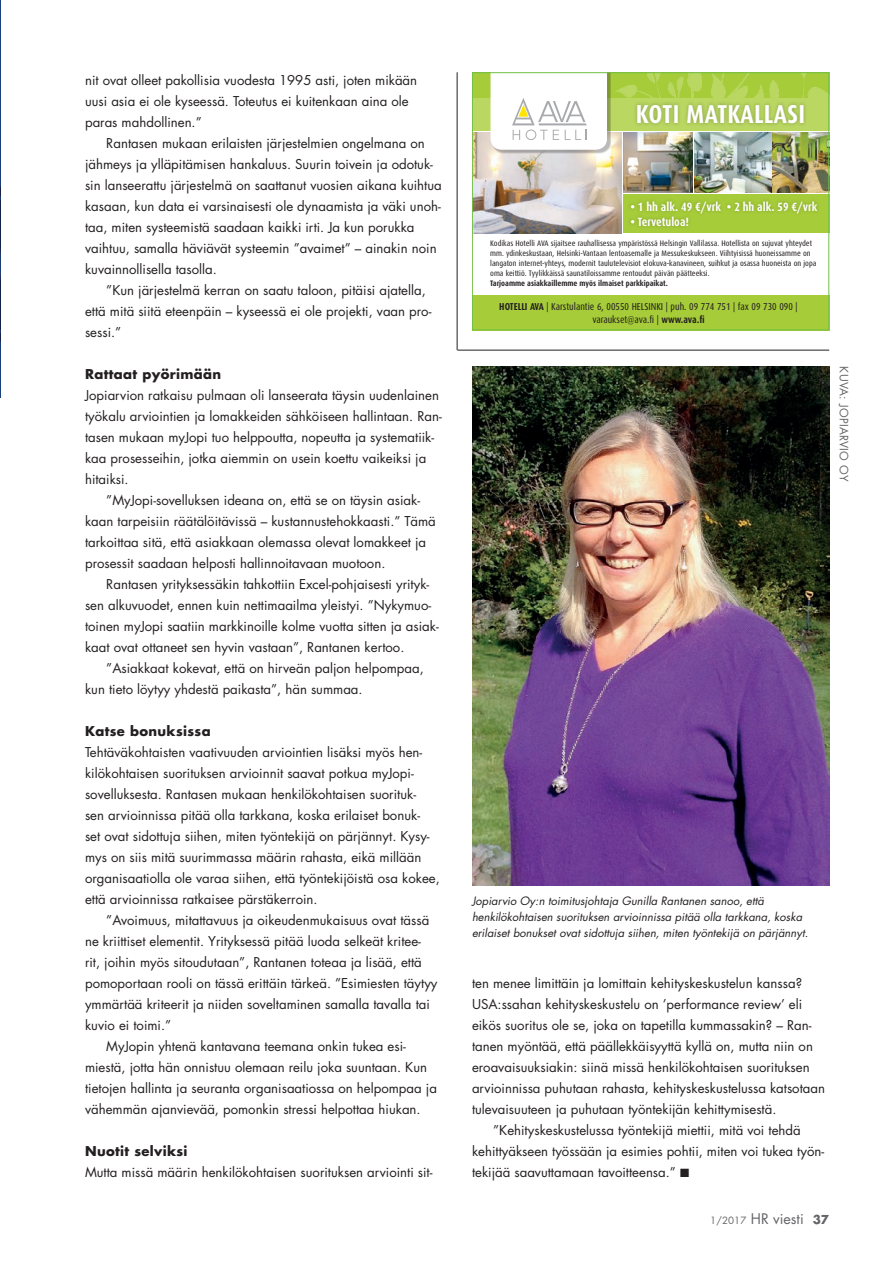
<style>
.page{position:relative;width:893px;height:1263px;background:#fff}
.page>*{position:absolute;margin:0;border:0;box-sizing:border-box;transform-origin:0 0}
.t1{font:700 25.95px "Dax Condensed";letter-spacing:.02em;color:#fff}
.t2{font:14.25px "Futura Std";color:#656568}
.t3{font:13.2px/21px "Futura Std";color:#231f20}
.t4{font:700 13.2px "Futura Std";letter-spacing:.025em;color:#231f20}
.t5{font:700 12px "Dax Condensed";color:#fff}
.t6{font:italic 11.25px/15.8px "Futura Std";color:#231f20}
.t7{font:11.25px "Futura Std";letter-spacing:.03em;color:#656568}
.t8{font:10.05px/12px "Dax Condensed";color:#231f20;text-align:center}
.t9{font:7.95px/10.1px "Dax Condensed";color:#231f20;scale:1.04 1}
.t10{font:700 7.95px "Dax Condensed";color:#231f20;scale:1.04 1}
.s1{font-weight:700}
.s2{font-size:9.75px}
.s3{font-weight:700;font-size:12px}
</style>
<div class="page">
<img style="left:472px;top:366px;width:357px;height:520px">
<img style="left:623px;top:132px;width:204px;height:60px">
<img style="left:474px;top:132px;width:147px;height:101px">
<div style="left:623px;top:194px;width:206px;height:39px;background:#a6cc39"></div>
<div style="left:627px;top:198px;width:194px;height:32px;background:#231f20;opacity:.3"></div>
<div style="left:472px;top:72px;width:357px;height:35px;background:#a6cc39"></div>
<div style="left:472px;top:295px;width:357px;height:35px;background:#a6cc39"></div>
<img style="left:615px;top:74px;width:212px;height:24px">
<div style="left:472px;top:98px;width:357px;height:33px;background:#b9d761"></div>
<div style="left:492px;top:72px;width:119px;height:82px;background:#231f20;opacity:.31"></div>
<svg style="left:490px;top:74px;width:117px;height:76px"></svg>
<div style="left:633px;top:101px;width:175px;height:26px;background:#231f20;opacity:.3"></div>
<div style="left:472px;top:72px;width:357px;height:258px;border:1px solid #71bf44"></div>
<hr style="left:457px;top:72px;width:1px;height:278px;background:#231f20">
<hr style="left:457px;top:350px;width:372px;height:1px;background:#231f20">
<img style="left:0;top:1px;width:1px;height:397px">
<p class="t3" style="left:85px;top:69px;width:334px">nit ovat olleet pakollisia vuodesta 1995 asti, joten mikään uusi asia ei ole kyseessä. Toteutus ei kuitenkaan aina ole paras mahdollinen.”</p>
<p class="t3" style="left:85px;top:132px;width:358px;text-indent:21px">Rantasen mukaan erilaisten järjestelmien ongelmana on jähmeys ja ylläpitämisen hankaluus. Suurin toivein ja odotuk&shy;sin lanseerattu järjestelmä on saattanut vuosien aikana kuihtua kasaan, kun data ei varsinaisesti ole dynaamista ja väki unoh&shy;taa, miten systeemistä saadaan kaikki irti. Ja kun porukka vaihtuu, samalla häviävät systeemin ”avaimet” – ainakin noin kuvainnollisella tasolla.</p>
<p class="t3" style="left:85px;top:279px;width:348px;text-indent:21px">”Kun järjestelmä kerran on saatu taloon, pitäisi ajatella, että mitä siitä eteenpäin – kyseessä ei ole projekti, vaan pro&shy;sessi.”</p>
<p class="t4" style="left:85px;top:365px;width:138px">Rattaat pyörimään</p>
<p class="t3" style="left:85px;top:384px;width:355px">Jopiarvion ratkaisu pulmaan oli lanseerata täysin uudenlainen</p>
<p class="t3" style="left:85px;top:405px;width:358px">työkalu arviointien ja lomakkeiden sähköiseen hallintaan. Ran-</p>
<p class="t3" style="left:85px;top:426px;width:351px">tasen mukaan myJopi tuo helppoutta, nopeutta ja systematiik-</p>
<p class="t3" style="left:85px;top:447px;width:343px">kaa prosesseihin, jotka aiemmin on usein koettu vaikeiksi ja</p>
<p class="t3" style="left:85px;top:468px;width:45px">hitaiksi.</p>
<p class="t3" style="left:106px;top:489px;width:315px">”MyJopi-sovelluksen ideana on, että se on täysin asiak-</p>
<p class="t3" style="left:85px;top:510px;width:352px">kaan tarpeisiin räätälöitävissä – kustannustehokkaasti.” Tämä</p>
<p class="t3" style="left:85px;top:531px;width:343px">tarkoittaa sitä, että asiakkaan olemassa olevat lomakkeet ja</p>
<p class="t3" style="left:85px;top:552px;width:302px">prosessit saadaan helposti hallinnoitavaan muotoon.</p>
<p class="t3" style="left:106px;top:573px;width:324px">Rantasen yrityksessäkin tahkottiin Excel-pohjaisesti yrityk-</p>
<p class="t3" style="left:85px;top:594px;width:348px">sen alkuvuodet, ennen kuin nettimaailma yleistyi. ”Nykymuo-</p>
<p class="t3" style="left:85px;top:615px;width:355px">toinen myJopi saatiin markkinoille kolme vuotta sitten ja asiak-</p>
<p class="t3" style="left:85px;top:636px;width:321px">kaat ovat ottaneet sen hyvin vastaan”, Rantanen kertoo.</p>
<p class="t3" style="left:106px;top:657px;width:319px">”Asiakkaat kokevat, että on hirveän paljon helpompaa,</p>
<p class="t3" style="left:85px;top:678px;width:279px">kun tieto löytyy yhdestä paikasta”, hän summaa.</p>
<p class="t4" style="left:85px;top:722px;width:127px">Katse bonuksissa</p>
<p class="t3" style="left:85px;top:741px;width:356px">Tehtäväkohtaisten vaativuuden arviointien lisäksi myös hen&shy;kilökohtaisen suorituksen arvioinnit saavat potkua myJopi&shy;sovelluksesta. Rantasen mukaan henkilökohtaisen suorituk-<br>sen arvioinnissa pitää olla tarkkana, koska erilaiset bonuk-<br>set ovat sidottuja siihen, miten työntekijä on pärjännyt. Kysy&shy;mys on siis mitä suurimmassa määrin rahasta, eikä millään organisaatiolla ole varaa siihen, että työntekijöistä osa kokee, että arvioinnissa ratkaisee pärstäkerroin.</p>
<p class="t3" style="left:106px;top:909px;width:324px">”Avoimuus, mitattavuus ja oikeudenmukaisuus ovat tässä</p>
<p class="t3" style="left:85px;top:930px;width:337px">ne kriittiset elementit. Yrityksessä pitää luoda selkeät kritee-</p>
<p class="t3" style="left:85px;top:951px;width:338px">rit, joihin myös sitoudutaan”, Rantanen toteaa ja lisää, että</p>
<p class="t3" style="left:85px;top:972px;width:354px">pomoportaan rooli on tässä erittäin tärkeä. ”Esimiesten täytyy</p>
<p class="t3" style="left:85px;top:993px;width:346px">ymmärtää kriteerit ja niiden soveltaminen samalla tavalla tai</p>
<p class="t3" style="left:85px;top:1014px;width:88px">kuvio ei toimi.”</p>
<p class="t3" style="left:106px;top:1035px;width:301px">MyJopin yhtenä kantavana teemana onkin tukea esi-</p>
<p class="t3" style="left:85px;top:1056px;width:344px">miestä, jotta hän onnistuu olemaan reilu joka suuntaan. Kun</p>
<p class="t3" style="left:85px;top:1077px;width:353px">tietojen hallinta ja seuranta organisaatiossa on helpompaa ja</p>
<p class="t3" style="left:85px;top:1098px;width:337px">vähemmän ajanvievää, pomonkin stressi helpottaa hiukan.</p>
<p class="t4" style="left:85px;top:1142px;width:104px">Nuotit selviksi</p>
<p class="t3" style="left:85px;top:1161px;width:349px">Mutta missä määrin henkilökohtaisen suorituksen arviointi sit-</p>
<h1 class="t1" style="left:636px;top:99px;width:171px">KOTI MATKALLASI</h1>
<p class="t5" style="left:630px;top:200px;width:188px">• 1 hh alk. 49 €/vrk • 2 hh alk. 59 €/vrk</p>
<p class="t5" style="left:630px;top:215px;width:60px">• Tervetuloa!</p>
<p class="t9" style="left:490px;top:238px;width:315px">Kodikas Hotelli AVA sijaitsee rauhallisessa ympäristössä Helsingin Vallilassa. Hotellista on sujuvat yhteydet mm. ydinkeskustaan, Helsinki-Vantaan lentoasemalle ja Messukeskukseen. Viihtyisissä huoneissamme on langaton internet-yhteys, modernit taulutelevisiot elokuva-kanavineen, suihkut ja osassa huoneista on jopa oma keittiö. Tyylikkäissä saunatiloissamme rentoudut päivän päätteeksi.</p>
<p class="t10" style="left:490px;top:279px;width:172px">Tarjoamme asiakkaillemme myös ilmaiset parkkipaikat.</p>
<p class="t8" style="left:499px;top:301px;width:300px"><span class="s1">HOTELLI AVA</span> | Karstulantie 6, 00550 HELSINKI | puh. 09 774 751 | fax 09 730 090 | varaukset@ava.fi | <span class="s1">www.ava.fi</span></p>
<p class="t7" style="left:851px;top:366px;width:117px;rotate:90deg">KUVA: JOPIARVIO OY</p>
<p class="t6" style="left:472px;top:893px;width:338px">Jopiarvio Oy:n toimitusjohtaja Gunilla Rantanen sanoo, että henkilökohtaisen suorituksen arvioinnissa pitää olla tarkkana, koska erilaiset bonukset ovat sidottuja siihen, miten työntekijä on pärjännyt.</p>
<p class="t3" style="left:472px;top:972px;width:332px">ten menee limittäin ja lomittain kehityskeskustelun kanssa?</p>
<p class="t3" style="left:472px;top:993px;width:332px">USA:ssahan kehityskeskustelu on ’performance review’ eli</p>
<p class="t3" style="left:472px;top:1014px;width:341px">eikös suoritus ole se, joka on tapetilla kummassakin? – Ran-</p>
<p class="t3" style="left:472px;top:1035px;width:342px">tanen myöntää, että päällekkäisyyttä kyllä on, mutta niin on</p>
<p class="t3" style="left:472px;top:1056px;width:339px">eroavaisuuksiakin: siinä missä henkilökohtaisen suorituksen</p>
<p class="t3" style="left:472px;top:1077px;width:355px">arvioinnissa puhutaan rahasta, kehityskeskustelussa katsotaan</p>
<p class="t3" style="left:472px;top:1098px;width:306px">tulevaisuuteen ja puhutaan työntekijän kehittymisestä.</p>
<p class="t3" style="left:493px;top:1119px;width:309px">”Kehityskeskustelussa työntekijä miettii, mitä voi tehdä</p>
<p class="t3" style="left:472px;top:1140px;width:354px">kehittyäkseen työssään ja esimies pohtii, miten voi tukea työn-</p>
<p class="t3" style="left:472px;top:1161px;width:219px">tekijää saavuttamaan tavoitteensa.” ■</p>
<p class="t2" style="left:710px;top:1209px;width:120px"><span class="s2">1/2017</span> HR viesti <span class="s3">37</span></p>
</div>
